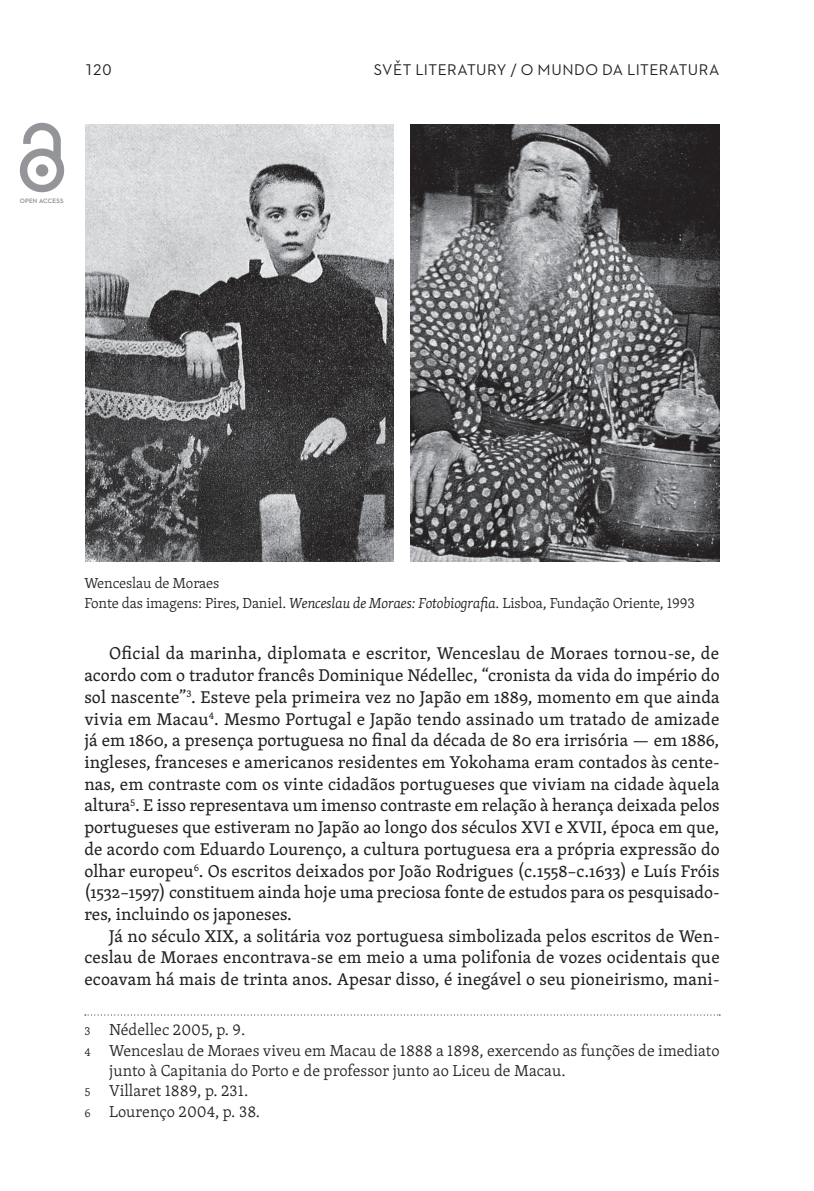
<style>
.page{position:relative;width:814px;height:1191px;background:#fff}
.page>*{position:absolute;margin:0;border:0;box-sizing:border-box;transform-origin:0 0}
.t1{font:17.5px/21.7px "Skolar PE";letter-spacing:.005em;color:#231f20;text-align:justify}
.t2{font:300 16.28px "Skolar PE";color:#231f20}
.t3{font:15.75px "Neutraface 2 Text";letter-spacing:.025em;color:#231f20}
.t4{font:300 14.88px/20.3px "Skolar PE";letter-spacing:-.01em;color:#231f20}
.t5{font:600 6.48px "Neutraface 2 Text";letter-spacing:.01em;color:#808285}
.s1{font-style:italic}
.s2{font-size:12.08px}
</style>
<div class="page">
<svg style="left:85px;top:1014px;width:635px;height:1px"></svg>
<img style="left:85px;top:124px;width:309px;height:437px">
<img style="left:410px;top:124px;width:309px;height:437px">
<img style="left:20px;top:122px;width:45px;height:70px">
<p class="t3" style="left:84px;top:60px;width:29px">120</p>
<p class="t3" style="left:374px;top:60px;width:347px">SVĚT LITERATURY / O MUNDO DA LITERATURA</p>
<p class="t5" style="left:20px;top:197px;width:45px">OPEN ACCESS</p>
<p class="t4" style="left:84px;top:572px;width:612px">Wenceslau de Moraes<br>Fonte das imagens: Pires, Daniel. <span class="s1">Wenceslau de Moraes: Fotobiografia</span>. Lisboa, Fundação Oriente, 1993</p>
<p class="t1" style="left:84px;top:642px;width:637px;text-indent:25px">Oficial da marinha, diplomata e escritor, Wenceslau de Moraes tornou-se, de acordo com o tradutor francês Dominique Nédellec, “cronista da vida do império do sol nascente”<sup>3</sup>. Esteve pela primeira vez no Japão em 1889, momento em que ainda vivia em Macau<sup>4</sup>. Mesmo Portugal e Japão tendo assinado um tratado de amizade já em 1860, a presença portuguesa no final da década de 80 era irrisória — em 1886, ingleses, franceses e americanos residentes em Yokohama eram contados às cente&shy;nas, em contraste com os vinte cidadãos portugueses que viviam na cidade àquela altura<sup>5</sup>. E isso representava um imenso contraste em relação à herança deixada pelos portugueses que estiveram no Japão ao longo dos séculos XVI e XVII, época em que, de acordo com Eduardo Lourenço, a cultura portuguesa era a própria expressão do olhar europeu<sup>6</sup>. Os escritos deixados por João Rodrigues (c.1558–c.1633) e Luís Fróis (1532–1597) constituem ainda hoje uma preciosa fonte de estudos para os pesquisado&shy;res, incluindo os japoneses.</p>
<p class="t1" style="left:84px;top:924px;width:637px;text-indent:25px">Já no século XIX, a solitária voz portuguesa simbolizada pelos escritos de Wen&shy;ceslau de Moraes encontrava-se em meio a uma polifonia de vozes ocidentais que ecoavam há mais de trinta anos. Apesar disso, é inegável o seu pioneirismo, mani-</p>
<p class="t2" style="left:84px;top:1018px;width:162px"><span class="s2">3</span> Nédellec 2005, p. 9.</p>
<p class="t2" style="left:84px;top:1038px;width:636px"><span class="s2">4</span> Wenceslau de Moraes viveu em Macau de 1888 a 1898, exercendo as funções de imediato</p>
<p class="t2" style="left:109px;top:1058px;width:458px">junto à Capitania do Porto e de professor junto ao Liceu de Macau.</p>
<p class="t2" style="left:84px;top:1079px;width:165px"><span class="s2">5</span> Villaret 1889, p. 231.</p>
<p class="t2" style="left:84px;top:1099px;width:177px"><span class="s2">6</span> Lourenço 2004, p. 38.</p>
</div>
